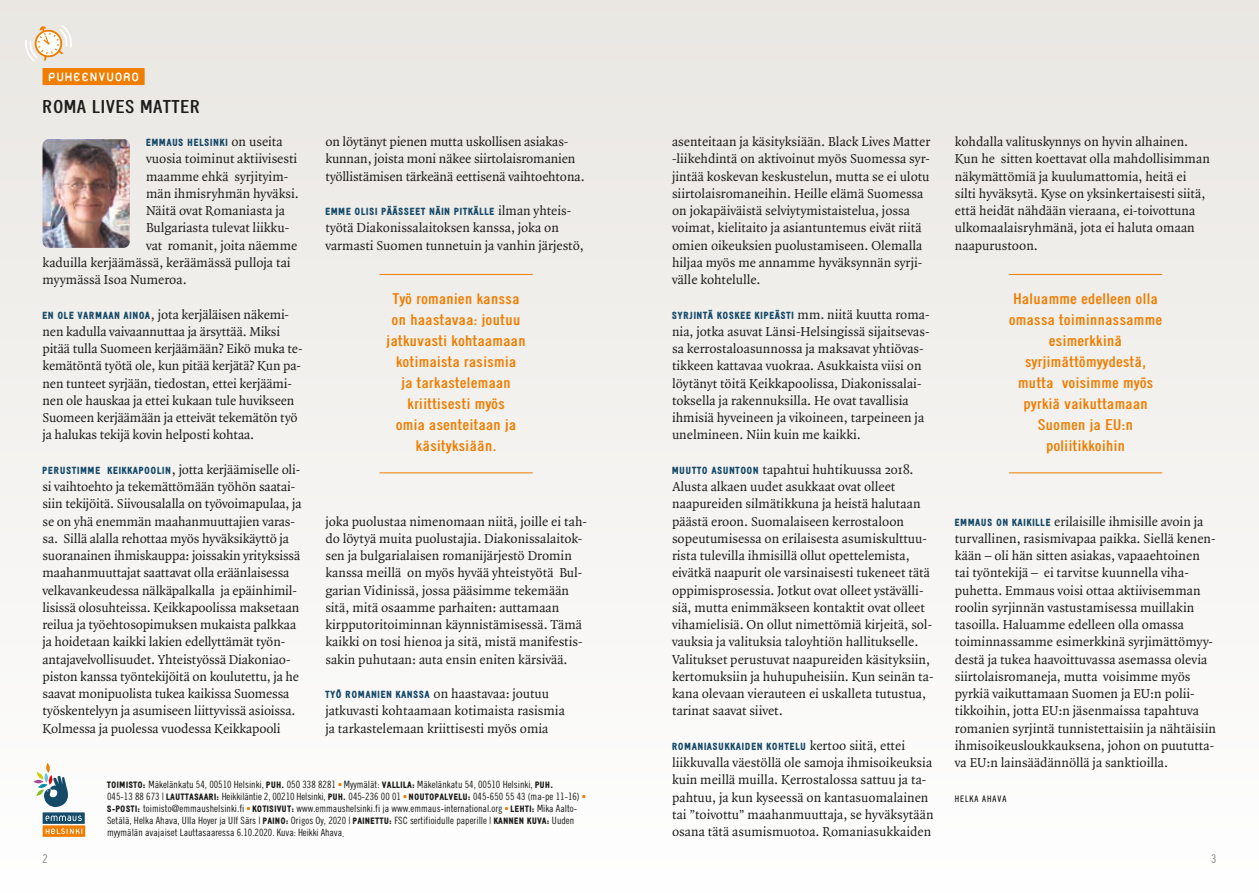
<style>
.page{position:relative;width:1259px;height:893px;background:#fff}
.page>*{position:absolute;margin:0;border:0;box-sizing:border-box;transform-origin:0 0}
.t1{font:700 18px "Emmaus";letter-spacing:.05em;color:#1d1d1b}
.t2{font:18px "Platelet";color:#fff}
.t3{font:700 15px/21px "Emmaus";letter-spacing:.025em;color:#ef7d00;text-align:center}
.t4{font:13.8px/17.2px "Quadraat OT";color:#1d1d1b}
.t5{font:300 12px "Emmaus";color:#70706f}
.t6{font:300 10.05px/12px "Emmaus";color:#1d1d1b}
.t7{font:900 10.05px "Emmaus";letter-spacing:.075em;color:#154a69}
.t8{font:9px "Emmausdemi";letter-spacing:.1em;color:#1d1d1b}
.s1{font-family:"Quadraat OT";font-weight:400;font-size:13.8px;color:#1d1d1b}
.s2{font-family:"Emmaus";font-weight:900;font-size:10.05px;color:#154a69}
.s3{font-weight:900;font-size:9px}
</style>
<div class="page">
<div style="left:0;top:0;width:1259px;height:893px;background:linear-gradient(to right,#f4f3f0,#f4f2f0)"></div>
<img style="left:43px;top:139px;width:87px;height:109px">
<hr style="left:379px;top:274px;width:154px;height:1px;background:#ef7d00">
<hr style="left:379px;top:473px;width:154px;height:1px;background:#ef7d00">
<hr style="left:1009px;top:274px;width:153px;height:1px;background:#ef7d00">
<hr style="left:1009px;top:473px;width:153px;height:1px;background:#ef7d00">
<div style="left:43px;top:68px;width:102px;height:17px;background:#ef7d00"></div>
<svg style="left:25px;top:25px;width:47px;height:37px"></svg>
<svg style="left:338px;top:781px;width:3px;height:7px"></svg>
<svg style="left:403px;top:793px;width:3px;height:7px"></svg>
<svg style="left:582px;top:793px;width:3px;height:7px"></svg>
<svg style="left:247px;top:805px;width:3px;height:7px"></svg>
<svg style="left:505px;top:805px;width:3px;height:7px"></svg>
<svg style="left:34px;top:763px;width:34px;height:44px"></svg>
<div style="left:43px;top:812px;width:42px;height:12px;background:#154a69"></div>
<svg style="left:46px;top:815px;width:36px;height:6px"></svg>
<div style="left:43px;top:825px;width:42px;height:12px;background:#ef7d00"></div>
<svg style="left:46px;top:828px;width:36px;height:6px"></svg>
<h1 class="t2" style="left:48px;top:68px;width:93px">PUHEENVUORO</h1>
<h1 class="t1" style="left:43px;top:96px;width:159px">ROMA LIVES MATTER</h1>
<p class="t7" style="left:146px;top:137px;width:138px">EMMAUS HELSINKI <span class="s1">on useita</span></p>
<p class="t4" style="left:146px;top:150px;width:153px">vuosia toiminut aktiivisesti</p>
<p class="t4" style="left:146px;top:167px;width:144px">maamme ehkä syrjityim-</p>
<p class="t4" style="left:146px;top:185px;width:154px">män ihmisryhmän hyväksi.</p>
<p class="t4" style="left:146px;top:202px;width:141px">Näitä ovat Romaniasta ja</p>
<p class="t4" style="left:146px;top:219px;width:145px">Bulgariasta tulevat liikku-</p>
<p class="t4" style="left:146px;top:236px;width:153px">vat romanit, joita näemme</p>
<p class="t4" style="left:43px;top:254px;width:250px">kaduilla kerjäämässä, keräämässä pulloja tai</p>
<p class="t4" style="left:43px;top:271px;width:146px">myymässä Isoa Numeroa.</p>
<p class="t4" style="left:43px;top:305px;width:261px"><span class="s2">EN OLE VARMAAN AINOA</span>, jota kerjäläisen näkemi&shy;nen kadulla vaivaannuttaa ja ärsyttää. Miksi pitää tulla Suomeen kerjäämään? Eikö muka te&shy;kemätöntä työtä ole, kun pitää kerjätä? Kun pa&shy;nen tunteet syrjään, tiedostan, ettei kerjäämi&shy;nen ole hauskaa ja ettei kukaan tule huvikseen Suomeen kerjäämään ja etteivät tekemätön työ ja halukas tekijä kovin helposti kohtaa.</p>
<p class="t4" style="left:43px;top:461px;width:261px"><span class="s2">PERUSTIMME KEIKKAPOOLIN</span>, jotta kerjäämiselle oli&shy;si vaihtoehto ja tekemättömään työhön saatai&shy;siin tekijöitä. Siivousalalla on työvoimapulaa, ja se on yhä enemmän maahanmuuttajien varas&shy;sa. Sillä alalla rehottaa myös hyväksikäyttö ja suoranainen ihmiskauppa: joissakin yrityksissä maahanmuuttajat saattavat olla eräänlaisessa velkavankeudessa nälkäpalkalla ja epäinhimil&shy;lisissä olosuhteissa. Keikkapoolissa maksetaan reilua ja työehtosopimuksen mukaista palkkaa ja hoidetaan kaikki lakien edellyttämät työn&shy;antajavelvollisuudet. Yhteistyössä Diakoniao&shy;piston kanssa työntekijöitä on koulutettu, ja he saavat monipuolista tukea kaikissa Suomessa työskentelyyn ja asumiseen liittyvissä asioissa.<br>Kolmessa ja puolessa vuodessa Keikkapooli</p>
<p class="t4" style="left:325px;top:133px;width:261px">on löytänyt pienen mutta uskollisen asiakas&shy;kunnan, joista moni näkee siirtolaisromanien työllistämisen tärkeänä eettisenä vaihtoehtona.</p>
<p class="t7" style="left:325px;top:206px;width:247px">EMME OLISI PÄÄSSEET NÄIN PITKÄLLE <span class="s1">ilman yhteis-</span></p>
<p class="t4" style="left:325px;top:219px;width:260px">työtä Diakonissalaitoksen kanssa, joka on varmasti Suomen tunnetuin ja vanhin järjestö,</p>
<p class="t3" style="left:387px;top:288px;width:141px">Työ romanien kanssa on haastavaa: joutuu jatkuvasti kohtaamaan kotimaista rasismia<br>ja tarkastelemaan kriittisesti myös<br>omia asenteitaan ja käsityksiään.</p>
<p class="t4" style="left:325px;top:512px;width:263px">joka puolustaa nimenomaan niitä, joille ei tah&shy;do löytyä muita puolustajia. Diakonissalaitok&shy;sen ja bulgarialaisen romanijärjestö Dromin kanssa meillä on myös hyvää yhteistyötä Bul&shy;garian Vidinissä, jossa pääsimme tekemään sitä, mitä osaamme parhaiten: auttamaan kirpputoritoiminnan käynnistämisessä. Tämä kaikki on tosi hienoa ja sitä, mistä manifestis&shy;sakin puhutaan: auta ensin eniten kärsivää.</p>
<p class="t4" style="left:325px;top:685px;width:241px"><span class="s2">TYÖ ROMANIEN KANSSA</span> on haastavaa: joutuu jatkuvasti kohtaamaan kotimaista rasismia ja tarkastelemaan kriittisesti myös omia</p>
<p class="t6" style="left:107px;top:779px;width:474px"><span class="s3">TOIMISTO:</span> Mäkelänkatu 54, 00510 Helsinki, <span class="s3">PUH.</span> 050 338 8281 Myymälät: <span class="s3">VALLILA:</span> Mäkelänkatu 54, 00510 Helsinki, <span class="s3">PUH.<br></span>045-13 88 673 | <span class="s3">LAUTTASAARI:</span> Heikkiläntie 2, 00210 Helsinki, <span class="s3">PUH.</span> 045-236 00 01 <span class="s3">NOUTOPALVELU:</span> 045-650 55 43 (ma-pe 11-16)<br><span class="s3">S-POSTI:</span> toimisto@emmaushelsinki.fi <span class="s3">KOTISIVUT:</span> www.emmaushelsinki.fi ja www.emmaus-international.org <span class="s3">LEHTI:</span> Mika Aalto-Setälä, Helka Ahava, Ulla Hoyer ja Ulf Särs | <span class="s3">PAINO:</span> Origos Oy, 2020 | <span class="s3">PAINETTU:</span> FSC sertifioidulle paperille | <span class="s3">KANNEN KUVA:</span> Uuden myymälän avajaiset Lauttasaaressa 6.10.2020. Kuva: Heikki Ahava.</p>
<p class="t4" style="left:672px;top:133px;width:260px">asenteitaan ja käsityksiään. Black Lives Matter -liikehdintä on aktivoinut myös Suomessa syr&shy;jintää koskevan keskustelun, mutta se ei ulotu siirtolaisromaneihin. Heille elämä Suomessa on jokapäiväistä selviytymistaistelua, jossa voimat, kielitaito ja asiantuntemus eivät riitä omien oikeuksien puolustamiseen. Olemalla hiljaa myös me annamme hyväksynnän syrji&shy;välle kohtelulle.</p>
<p class="t7" style="left:672px;top:309px;width:259px">SYRJINTÄ KOSKEE KIPEÄSTI <span class="s1">mm. niitä kuutta roma-</span></p>
<p class="t4" style="left:672px;top:323px;width:259px">nia, jotka asuvat Länsi-Helsingissä sijaitsevas&shy;sa kerrostaloasunnossa ja maksavat yhtiövas&shy;tikkeen kattavaa vuokraa. Asukkaista viisi on löytänyt töitä Keikkapoolissa, Diakonissalai&shy;toksella ja rakennuksilla. He ovat tavallisia ihmisiä hyveineen ja vikoineen, tarpeineen ja unelmineen. Niin kuin me kaikki.</p>
<p class="t4" style="left:672px;top:461px;width:263px"><span class="s2">MUUTTO ASUNTOON</span> tapahtui huhtikuussa 2018.<br>Alusta alkaen uudet asukkaat ovat olleet naapureiden silmätikkuna ja heistä halutaan päästä eroon. Suomalaiseen kerrostaloon sopeutumisessa on erilaisesta asumiskulttuu&shy;rista tulevilla ihmisillä ollut opettelemista, eivätkä naapurit ole varsinaisesti tukeneet tätä oppimisprosessia. Jotkut ovat olleet ystävälli&shy;siä, mutta enimmäkseen kontaktit ovat olleet vihamielisiä. On ollut nimettömiä kirjeitä, sol&shy;vauksia ja valituksia taloyhtiön hallitukselle.<br>Valitukset perustuvat naapureiden käsityksiin, kertomuksiin ja huhupuheisiin. Kun seinän ta&shy;kana olevaan vierauteen ei uskalleta tutustua, tarinat saavat siivet.</p>
<p class="t7" style="left:672px;top:741px;width:235px">ROMANIASUKKAIDEN KOHTELU <span class="s1">kertoo siitä, ettei</span></p>
<p class="t4" style="left:672px;top:754px;width:263px">liikkuvalla väestöllä ole samoja ihmisoikeuksia kuin meillä muilla. Kerrostalossa sattuu ja ta&shy;pahtuu, ja kun kyseessä on kantasuomalainen tai ”toivottu” maahanmuuttaja, se hyväksytään osana tätä asumismuotoa. Romaniasukkaiden</p>
<p class="t4" style="left:955px;top:133px;width:256px">kohdalla valituskynnys on hyvin alhainen.<br>Kun he sitten koettavat olla mahdollisimman näkymättömiä ja kuulumattomia, heitä ei silti hyväksytä. Kyse on yksinkertaisesti siitä, että heidät nähdään vieraana, ei-toivottuna ulkomaalaisryhmänä, jota ei haluta omaan naapurustoon.</p>
<p class="t3" style="left:1009px;top:288px;width:155px">Haluamme edelleen olla omassa toiminnassamme esimerkkinä syrjimättömyydestä, mutta voisimme myös pyrkiä vaikuttamaan<br>Suomen ja EU:n poliitikkoihin</p>
<p class="t4" style="left:955px;top:512px;width:263px"><span class="s2">EMMAUS ON KAIKILLE</span> erilaisille ihmisille avoin ja turvallinen, rasismivapaa paikka. Siellä kenen&shy;kään – oli hän sitten asiakas, vapaaehtoinen tai työntekijä – ei tarvitse kuunnella viha&shy;puhetta. Emmaus voisi ottaa aktiivisemman roolin syrjinnän vastustamisessa muillakin tasoilla. Haluamme edelleen olla omassa toiminnassamme esimerkkinä syrjimättömyy&shy;destä ja tukea haavoittuvassa asemassa olevia siirtolaisromaneja, mutta voisimme myös pyrkiä vaikuttamaan Suomen ja EU:n polii&shy;tikkoihin, jotta EU:n jäsenmaissa tapahtuva romanien syrjintä tunnistettaisiin ja nähtäisiin ihmisoikeusloukkauksena, johon on puututta&shy;va EU:n lainsäädännöllä ja sanktioilla.</p>
<p class="t8" style="left:955px;top:793px;width:53px">HELKA AHAVA</p>
<p class="t5" style="left:43px;top:852px;width:7px">2</p>
<p class="t5" style="left:1211px;top:852px;width:7px">3</p>
</div>
